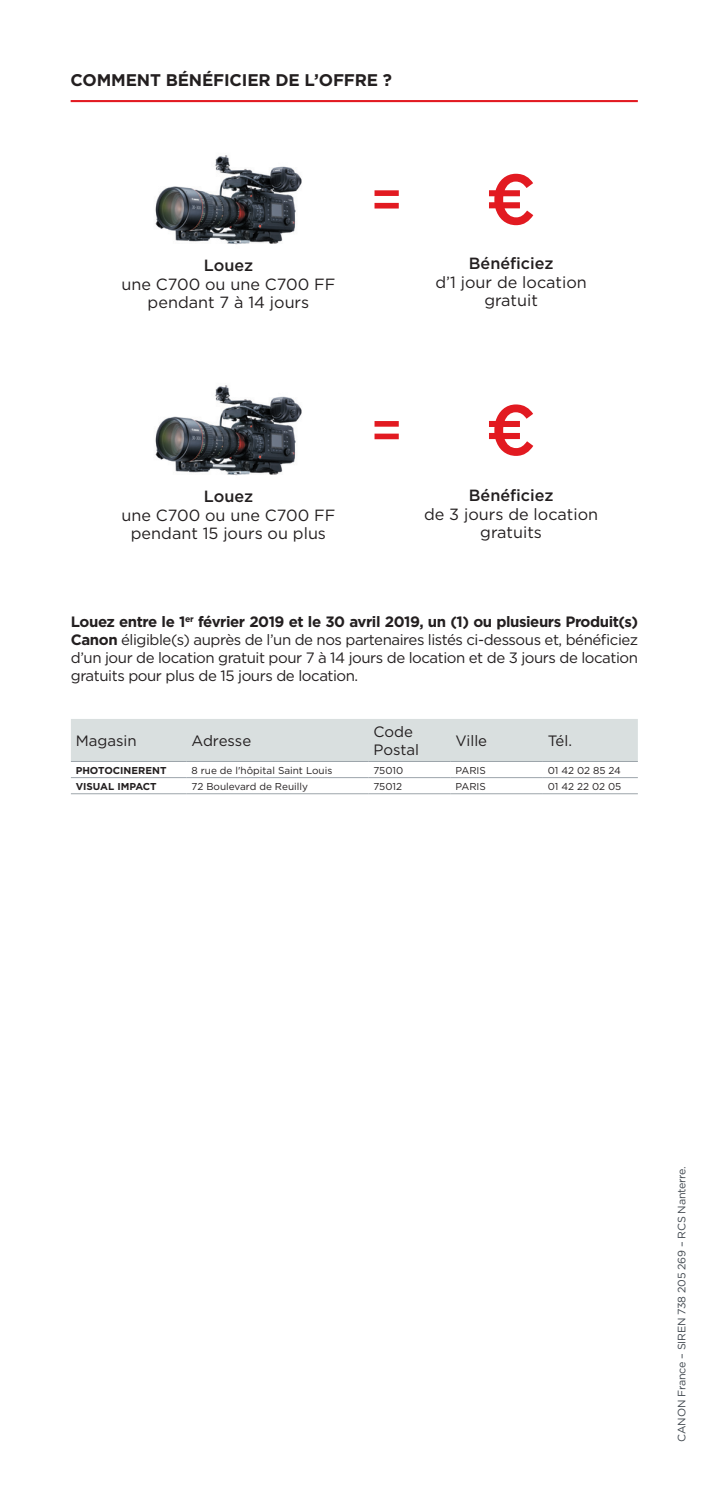
<style>
.page{position:relative;width:709px;height:1489px;background:#fff}
.page>*{position:absolute;margin:0;border:0;box-sizing:border-box;transform-origin:0 0}
.t1{font:500 50.25px "Gotham";color:#e21a21}
.t2{font:700 17px "Gotham";letter-spacing:-.01em;color:#231f20}
.t3{font:16.25px/18.5px "Gotham";color:#231f20;text-align:center}
.t4{font:500 16.25px "Gotham";color:#231f20}
.t5{font:15px/18px "Gotham";letter-spacing:-.03em;color:#231f20;text-align:justify}
.t6{font:15px/18px "Gotham";color:#231f20}
.t7{font:15px "Gotham";letter-spacing:-.005em;color:#231f20}
.t8{font:10.75px "Gotham";letter-spacing:-.02em;color:#3f464d}
.t9{font:10px "Gotham";color:#231f20}
.t10{font:700 10px "Gotham";color:#231f20}
.s1{font-weight:700}
</style>
<div class="page">
<hr style="left:71px;top:100px;width:567px;height:2px;background:#e21a21">
<div style="left:71px;top:719px;width:567px;height:42px;background:#d9dfdf"></div>
<hr style="left:71px;top:761px;width:116px;height:1px;background:#9da5ab">
<hr style="left:187px;top:761px;width:182px;height:1px;background:#9da5ab">
<hr style="left:369px;top:761px;width:82px;height:1px;background:#9da5ab">
<hr style="left:451px;top:761px;width:92px;height:1px;background:#9da5ab">
<hr style="left:543px;top:761px;width:95px;height:1px;background:#9da5ab">
<hr style="left:71px;top:777px;width:116px;height:1px;background:#9da5ab">
<hr style="left:187px;top:777px;width:182px;height:1px;background:#9da5ab">
<hr style="left:369px;top:777px;width:82px;height:1px;background:#9da5ab">
<hr style="left:451px;top:777px;width:92px;height:1px;background:#9da5ab">
<hr style="left:543px;top:777px;width:95px;height:1px;background:#9da5ab">
<hr style="left:71px;top:793px;width:116px;height:1px;background:#9da5ab">
<hr style="left:187px;top:793px;width:182px;height:1px;background:#9da5ab">
<hr style="left:369px;top:793px;width:82px;height:1px;background:#9da5ab">
<hr style="left:451px;top:793px;width:92px;height:1px;background:#9da5ab">
<hr style="left:543px;top:793px;width:95px;height:1px;background:#9da5ab">
<img style="left:155px;top:155px;width:147px;height:90px">
<img style="left:155px;top:385px;width:147px;height:91px">
<svg style="left:489px;top:174px;width:44px;height:51px"></svg>
<svg style="left:489px;top:404px;width:44px;height:52px"></svg>
<p class="t2" style="left:71px;top:69px;width:323px">COMMENT BÉNÉFICIER DE L’OFFRE ?</p>
<p class="t4" style="left:204px;top:255px;width:51px">Louez</p>
<p class="t3" style="left:121px;top:274px;width:216px">une C700 ou une C700 FF pendant 7 à 14 jours</p>
<h1 class="t1" style="left:371px;top:166px;width:33px">=</h1>
<p class="t4" style="left:469px;top:253px;width:86px">Bénéficiez</p>
<p class="t3" style="left:435px;top:272px;width:153px">d’1 jour de location gratuit</p>
<p class="t4" style="left:204px;top:485px;width:51px">Louez</p>
<p class="t3" style="left:121px;top:505px;width:216px">une C700 ou une C700 FF pendant 15 jours ou plus</p>
<h1 class="t1" style="left:371px;top:397px;width:33px">=</h1>
<p class="t4" style="left:469px;top:484px;width:86px">Bénéficiez</p>
<p class="t3" style="left:424px;top:504px;width:176px">de 3 jours de location gratuits</p>
<p class="t5" style="left:71px;top:612px;width:568px"><span class="s1">Louez entre le 1</span><sup>er</sup> <span class="s1">février 2019 et le 30 avril 2019, un (1) ou plusieurs Produit(s)<br>Canon</span> éligible(s) auprès de l’un de nos partenaires listés ci-dessous et, bénéficiez d’un jour de location gratuit pour 7 à 14 jours de location et de 3 jours de location gratuits pour plus de 15 jours de location.</p>
<p class="t6" style="left:76px;top:731px;width:63px">Magasin</p>
<p class="t7" style="left:191px;top:731px;width:61px">Adresse</p>
<p class="t6" style="left:373px;top:722px;width:47px">Code<br>Postal</p>
<p class="t5" style="left:455px;top:731px;width:33px">Ville</p>
<p class="t5" style="left:547px;top:731px;width:26px">Tél.</p>
<p class="t10" style="left:76px;top:763px;width:92px">PHOTOCINERENT</p>
<p class="t9" style="left:191px;top:763px;width:142px">8 rue de l'hôpital Saint Louis</p>
<p class="t9" style="left:373px;top:763px;width:31px">75010</p>
<p class="t9" style="left:455px;top:763px;width:32px">PARIS</p>
<p class="t9" style="left:547px;top:763px;width:75px">01 42 02 85 24</p>
<p class="t10" style="left:76px;top:779px;width:82px">VISUAL IMPACT</p>
<p class="t9" style="left:191px;top:779px;width:118px">72 Boulevard de Reuilly</p>
<p class="t9" style="left:373px;top:779px;width:30px">75012</p>
<p class="t9" style="left:455px;top:779px;width:32px">PARIS</p>
<p class="t9" style="left:547px;top:779px;width:75px">01 42 22 02 05</p>
<p class="t8" style="left:674px;top:1441px;width:277px;rotate:-90deg">CANON France – SIREN 738 205 269 – RCS Nanterre.</p>
</div>
